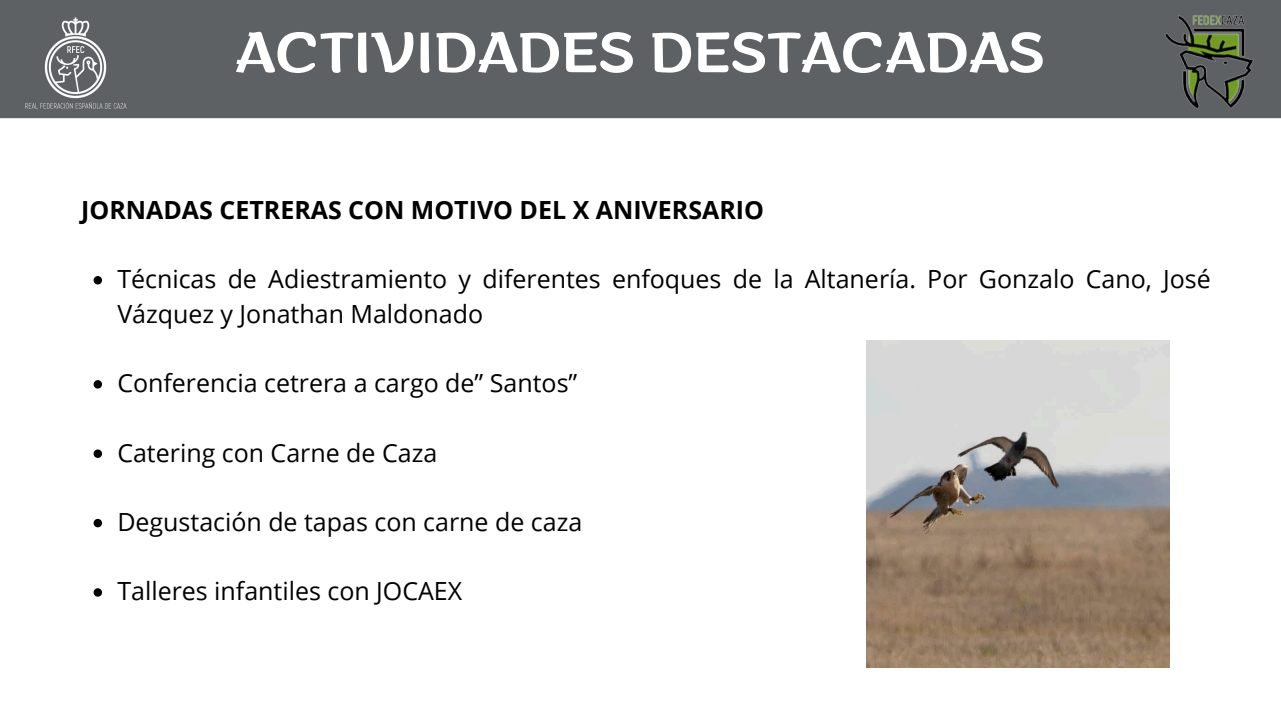
<style>
.page{position:relative;width:1281px;height:720px;background:#fff}
.page>*{position:absolute;margin:0;border:0;box-sizing:border-box;transform-origin:0 0}
.t1{font:57.5px "ZT Arturo";color:#fff}
.t2{font:25px/34.8px "Open Sans";color:#000}
.t3{font:700 25px "Open Sans";color:#000}
</style>
<div class="page">
<div style="left:0;top:0;width:1281px;height:118px;background:#5e6163"></div>
<svg style="left:94px;top:276px;width:8px;height:9px"></svg>
<svg style="left:94px;top:380px;width:8px;height:9px"></svg>
<svg style="left:94px;top:450px;width:8px;height:8px"></svg>
<svg style="left:94px;top:519px;width:8px;height:8px"></svg>
<svg style="left:94px;top:588px;width:8px;height:9px"></svg>
<img style="left:19px;top:7px;width:112px;height:112px">
<img style="left:1160px;top:7px;width:97px;height:112px">
<img style="left:866px;top:340px;width:304px;height:327px">
<h1 class="t1" style="left:235px;top:30px;width:811px">ACTIVIDADES DESTACADAS</h1>
<p class="t3" style="left:81px;top:192px;width:684px">JORNADAS CETRERAS CON MOTIVO DEL X ANIVERSARIO</p>
<p class="t2" style="left:117px;top:261px;width:1095px">Técnicas de Adiestramiento y diferentes enfoques de la Altanería. Por Gonzalo Cano, José<br>Vázquez y Jonathan Maldonado</p>
<h2 class="t2" style="left:117px;top:365px;width:461px">Conferencia cetrera a cargo de” Santos”</h2>
<p class="t2" style="left:117px;top:435px;width:321px">Catering con Carne de Caza</p>
<p class="t2" style="left:117px;top:504px;width:466px">Degustación de tapas con carne de caza</p>
<p class="t2" style="left:117px;top:573px;width:346px">Talleres infantiles con JOCAEX</p>
</div>
